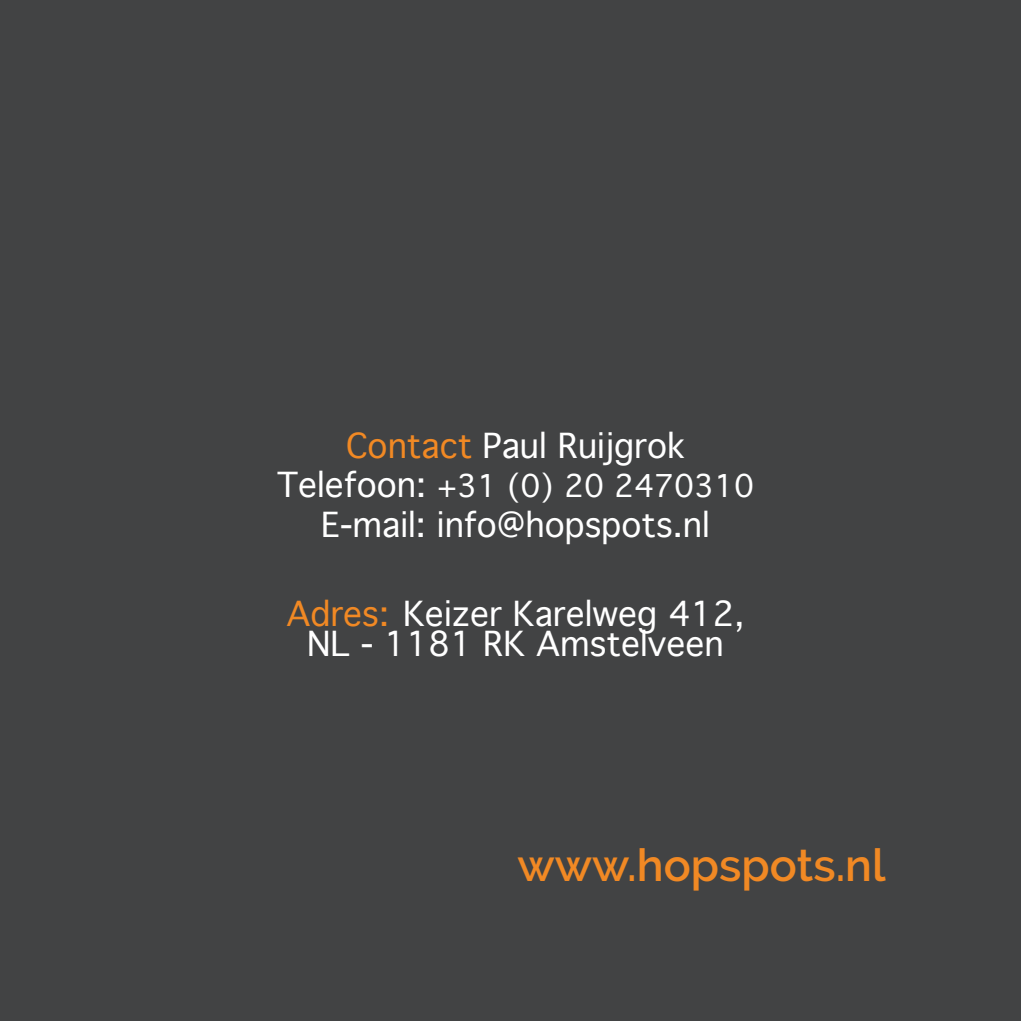
<style>
.page{position:relative;width:1021px;height:1021px;background:#fff}
.page>*{position:absolute;margin:0;border:0;box-sizing:border-box;transform-origin:0 0}
.Overskrift{font:600 45px "Raleway";color:#f18924}
.Overskrift-2{font:33px/30.6px "Geneva";color:#fff;text-align:center}
.Overskrift-3{font:30px "Geneva";color:#fff}
.s1{color:#f18924}
.s2{font-size:33px}
</style>
<div class="page">
<div style="left:0;top:0;width:1020px;height:1020px;background:#424344"></div>
<p class="Overskrift-2" style="left:346px;top:431px;width:340px"><span class="s1">Contact</span> Paul Ruijgrok</p>
<p class="Overskrift-3" style="left:277px;top:469px;width:478px"><span class="s2">Telefoon:</span> +31 (0) 20 2470310</p>
<p class="Overskrift-2" style="left:321px;top:510px;width:390px">E-mail: info@hopspots.nl</p>
<p class="Overskrift-2" style="left:286px;top:599px;width:459px"><span class="s1">Adres:</span> Keizer Karelweg 412,<br>NL - 1181 RK Amstelveen</p>
<p class="Overskrift" style="left:517px;top:839px;width:370px">www.hopspots.nl</p>
</div>
